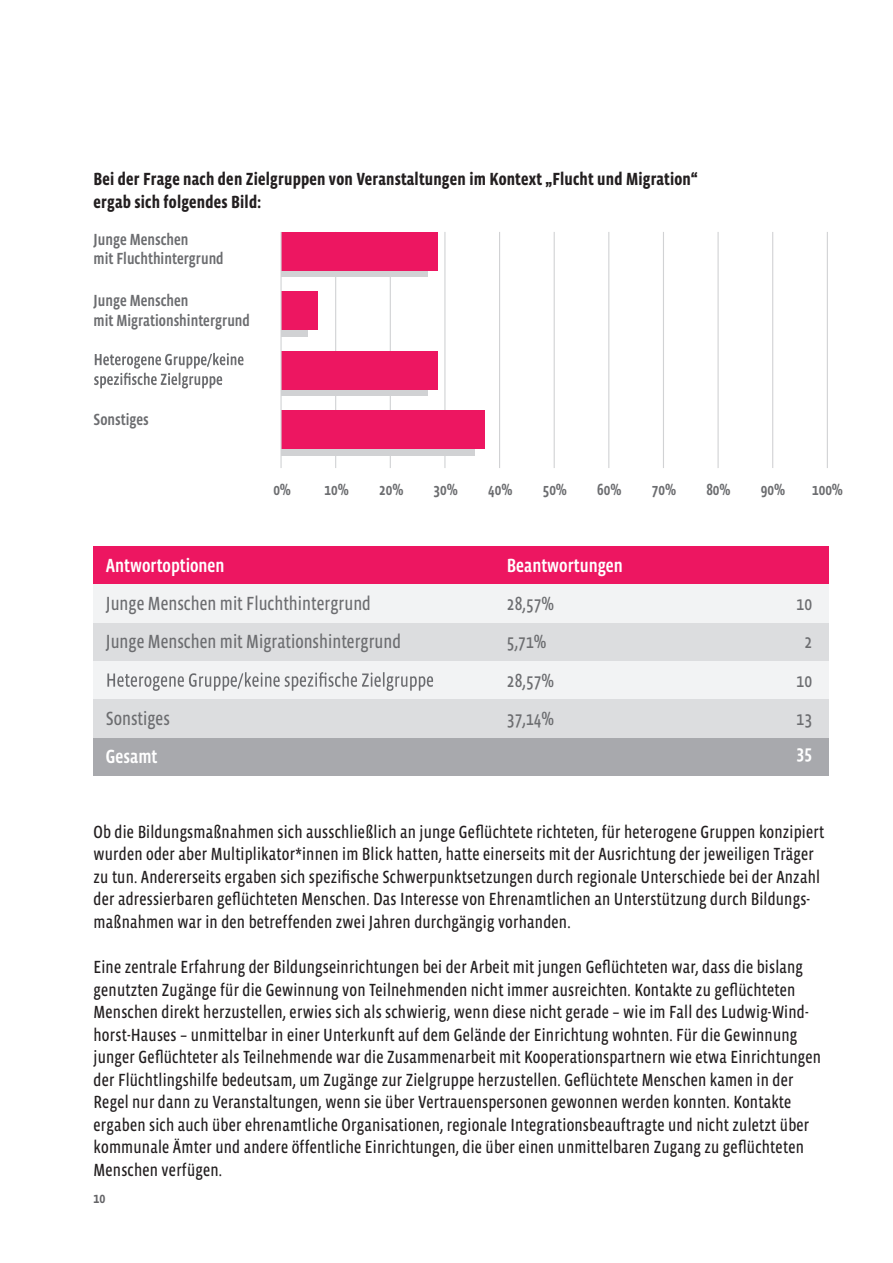
<style>
.page{position:relative;width:893px;height:1263px;background:#fff}
.page>*{position:absolute;margin:0;border:0;box-sizing:border-box;transform-origin:0 0}
.t1{font:19.5px "Vista Sans Nar OTCE";color:#6c6d70}
.t2{font:500 19.5px "Vista Sans Nar OTCE";color:#fff}
.t3{font:18px/22.5px "Vista Sans Nar OTCE";letter-spacing:.01em;color:#231f20}
.t4{font:700 18px/22.5px "Vista Sans Nar OTCE";letter-spacing:.01em;color:#231f20}
.t5{font:500 16.65px "Vista Sans Nar OTCE";color:#6c6d70}
.t6{font:500 16.5px/19.8px "Vista Sans Nar OTCE";color:#6c6d70}
.t7{font:500 15px "Vista Sans Nar OTCE";color:#636366}
</style>
<div class="page">
<div style="left:281px;top:239px;width:147px;height:38px;background:linear-gradient(to right,#d1d2d4,#d1d2d4)"></div>
<hr style="left:335px;top:232px;width:1px;height:236px;background:#d1d2d4">
<hr style="left:390px;top:232px;width:1px;height:236px;background:#d1d2d4">
<hr style="left:444px;top:232px;width:1px;height:236px;background:#d1d2d4">
<hr style="left:499px;top:232px;width:1px;height:236px;background:#d1d2d4">
<hr style="left:554px;top:232px;width:1px;height:236px;background:#d1d2d4">
<hr style="left:608px;top:232px;width:1px;height:236px;background:#d1d2d4">
<hr style="left:663px;top:232px;width:1px;height:236px;background:#d1d2d4">
<hr style="left:717px;top:232px;width:2px;height:236px;background:#d1d2d4">
<hr style="left:772px;top:232px;width:1px;height:236px;background:#d1d2d4">
<hr style="left:827px;top:232px;width:1px;height:236px;background:#d1d2d4">
<div style="left:281px;top:232px;width:157px;height:38px;background:#ed1661"></div>
<div style="left:281px;top:358px;width:147px;height:38px;background:linear-gradient(to right,#d1d2d4,#d1d2d4)"></div>
<div style="left:281px;top:351px;width:157px;height:38px;background:#ed1661"></div>
<div style="left:281px;top:298px;width:27px;height:38px;background:#d1d2d4"></div>
<div style="left:281px;top:291px;width:36px;height:39px;background:#ed1661"></div>
<svg style="left:94px;top:353px;width:149px;height:35px"></svg>
<div style="left:281px;top:417px;width:193px;height:39px;background:#d1d2d4"></div>
<div style="left:281px;top:410px;width:203px;height:39px;background:#ed1661"></div>
<hr style="left:280px;top:232px;width:2px;height:236px;background:#d1d2d4">
<div style="left:94px;top:546px;width:735px;height:39px;background:#ed1661"></div>
<div style="left:94px;top:738px;width:735px;height:38px;background:#a8a9ad"></div>
<div style="left:94px;top:585px;width:735px;height:38px;background:#f2f3f4"></div>
<div style="left:94px;top:623px;width:735px;height:38px;background:#dcdddf"></div>
<div style="left:94px;top:661px;width:735px;height:38px;background:#f2f3f4"></div>
<svg style="left:107px;top:672px;width:326px;height:19px"></svg>
<div style="left:94px;top:699px;width:735px;height:39px;background:#dcdddf"></div>
<p class="t4" style="left:94px;top:168px;width:606px">Bei der Frage nach den Zielgruppen von Veranstaltungen im Kontext „Flucht und Migration“ ergab sich folgendes Bild:</p>
<p class="t6" style="left:94px;top:229px;width:132px">Junge Menschen<br>mit Fluchthintergrund</p>
<p class="t6" style="left:94px;top:290px;width:158px">Junge Menschen<br>mit Migrationshintergrund</p>
<p class="t6" style="left:94px;top:410px;width:57px">Sonstiges</p>
<p class="t5" style="left:273px;top:480px;width:19px">0%</p>
<p class="t5" style="left:325px;top:480px;width:26px">10%</p>
<p class="t5" style="left:379px;top:480px;width:26px">20%</p>
<p class="t5" style="left:434px;top:480px;width:26px">30%</p>
<p class="t5" style="left:488px;top:480px;width:26px">40%</p>
<p class="t5" style="left:543px;top:480px;width:26px">50%</p>
<p class="t5" style="left:597px;top:480px;width:26px">60%</p>
<p class="t5" style="left:652px;top:480px;width:26px">70%</p>
<p class="t5" style="left:706px;top:480px;width:26px">80%</p>
<p class="t5" style="left:761px;top:480px;width:26px">90%</p>
<p class="t5" style="left:812px;top:480px;width:32px">100%</p>
<p class="t2" style="left:106px;top:554px;width:120px">Antwortoptionen</p>
<p class="t2" style="left:507px;top:554px;width:118px">Beantwortungen</p>
<p class="t1" style="left:106px;top:592px;width:267px">Junge Menschen mit Fluchthintergrund</p>
<p class="t1" style="left:507px;top:592px;width:49px">28,57%</p>
<p class="t1" style="left:797px;top:592px;width:17px">10</p>
<p class="t1" style="left:106px;top:631px;width:297px">Junge Menschen mit Migrationshintergrund</p>
<p class="t1" style="left:507px;top:631px;width:41px">5,71%</p>
<p class="t1" style="left:804px;top:631px;width:9px">2</p>
<p class="t1" style="left:507px;top:669px;width:49px">28,57%</p>
<p class="t1" style="left:797px;top:669px;width:17px">10</p>
<p class="t1" style="left:106px;top:707px;width:66px">Sonstiges</p>
<p class="t1" style="left:507px;top:707px;width:49px">37,14%</p>
<p class="t1" style="left:797px;top:707px;width:17px">13</p>
<p class="t2" style="left:106px;top:745px;width:53px">Gesamt</p>
<p class="t2" style="left:797px;top:741px;width:17px">35</p>
<p class="t3" style="left:94px;top:820px;width:732px">Ob die Bildungsmaßnahmen sich ausschließlich an junge Geflüchtete richteten, für heterogene Gruppen konzipiert wurden oder aber Multiplikator*innen im Blick hatten, hatte einerseits mit der Ausrichtung der jeweiligen Träger zu tun. Andererseits ergaben sich spezifische Schwerpunktsetzungen durch regionale Unterschiede bei der Anzahl der adressierbaren geflüchteten Menschen. Das Interesse von Ehrenamtlichen an Unterstützung durch Bildungs&shy;maßnahmen war in den betreffenden zwei Jahren durchgängig vorhanden.</p>
<p class="t3" style="left:94px;top:955px;width:729px">Eine zentrale Erfahrung der Bildungseinrichtungen bei der Arbeit mit jungen Geflüchteten war, dass die bislang genutzten Zugänge für die Gewinnung von Teilnehmenden nicht immer ausreichten. Kontakte zu geflüchteten Menschen direkt herzustellen, erwies sich als schwierig, wenn diese nicht gerade – wie im Fall des Ludwig-Wind&shy;horst-Hauses – unmittelbar in einer Unterkunft auf dem Gelände der Einrichtung wohnten. Für die Gewinnung junger Geflüchteter als Teilnehmende war die Zusammenarbeit mit Kooperationspartnern wie etwa Einrichtungen der Flüchtlingshilfe bedeutsam, um Zugänge zur Zielgruppe herzustellen. Geflüchtete Menschen kamen in der Regel nur dann zu Veranstaltungen, wenn sie über Vertrauenspersonen gewonnen werden konnten. Kontakte ergaben sich auch über ehrenamtliche Organisationen, regionale Integrationsbeauftragte und nicht zuletzt über kommunale Ämter und andere öffentliche Einrichtungen, die über einen unmittelbaren Zugang zu geflüchteten Menschen verfügen.</p>
<p class="t7" style="left:94px;top:1190px;width:13px">10</p>
</div>
